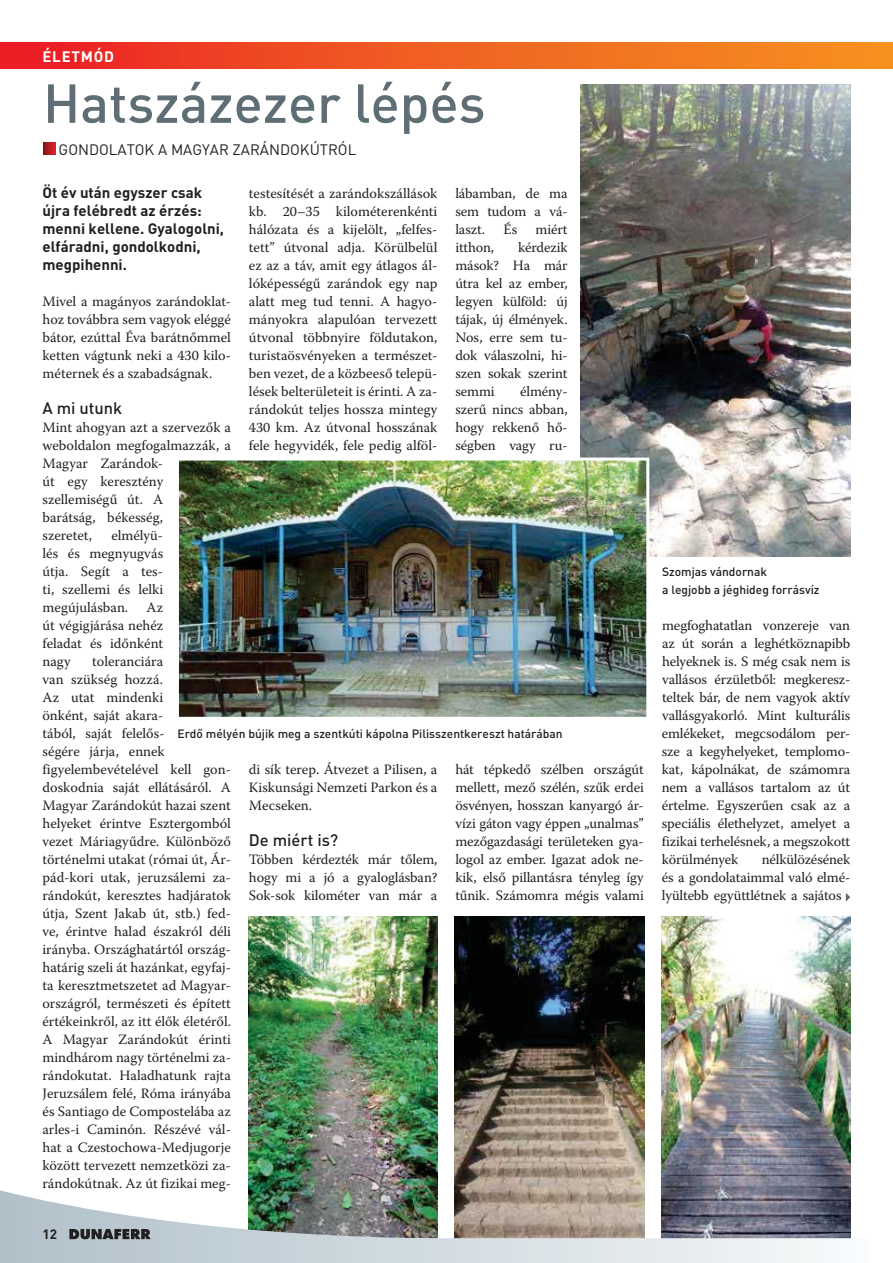
<style>
.page{position:relative;width:893px;height:1263px;background:#fff}
.page>*{position:absolute;margin:0;border:0;box-sizing:border-box;transform-origin:0 0}
.t1{font:500 54px "DIN";color:#5f6d75}
.t2{font:500 16.5px "DIN";color:#231f20}
.t3{font:700 15px/18px "DIN";color:#231f20}
.t4{font:15px "DIN";color:#231f20}
.t5{font:700 15px "DIN";letter-spacing:.05em;color:#fff}
.t6{font:14.25px/18px "Warnock Pro";color:#231f20;text-align:justify}
.t7{font:700 13.5px "DIN";color:#231f20}
.t8{font:500 12px/18px "DIN";color:#231f20}
</style>
<div class="page">
<div style="left:0;top:43px;width:893px;height:25px;background:linear-gradient(to right,#eb2125,#f5981f)"></div>
<svg style="left:43px;top:142px;width:13px;height:13px"></svg>
<img style="left:580px;top:85px;width:270px;height:472px">
<img style="left:249px;top:917px;width:189px;height:270px">
<img style="left:661px;top:917px;width:189px;height:270px">
<img style="left:455px;top:917px;width:189px;height:270px">
<img style="left:180px;top:462px;width:465px;height:254px">
<div style="left:176px;top:458px;width:473px;height:262px;border:3px solid #fff"></div>
<svg style="left:846px;top:893px;width:4px;height:9px"></svg>
<img style="left:0;top:1187px;width:851px;height:76px">
<svg style="left:69px;top:1229px;width:82px;height:10px"></svg>
<p class="t5" style="left:43px;top:51px;width:73px">ÉLETMÓD</p>
<h1 class="t1" style="left:43px;top:84px;width:444px">Hatszázezer lépés</h1>
<p class="t4" style="left:59px;top:144px;width:299px">GONDOLATOK A MAGYAR ZARÁNDOKÚTRÓL</p>
<p class="t3" style="left:43px;top:185px;width:183px">Öt év után egyszer csak újra felébredt az érzés: menni kellene. Gyalogolni, elfáradni, gondolkodni, megpihenni.</p>
<p class="t6" style="left:43px;top:294px;width:190px">Mivel a magányos zarándoklat&shy;hoz továbbra sem vagyok eléggé bátor, ezúttal Éva barátnőmmel ketten vágtunk neki a 430 kilo&shy;méternek és a szabadságnak.</p>
<p class="t2" style="left:43px;top:402px;width:81px">A mi utunk</p>
<p class="t6" style="left:43px;top:420px;width:190px;text-align:left">Mint ahogyan azt a szervezők a weboldalon megfogalmazzák, a<br>Magyar Zarándok-<br>út egy keresztény szellemiségű út. A<br>barátság, békesség,<br>szeretet,</p>
<p class="t6" style="left:249px;top:186px;width:190px">testesítését a zarándokszállások kb. 20–35 kilométerenkénti hálózata és a kijelölt, „felfes&shy;tett” útvonal adja. Körülbelül ez az a táv, amit egy átlagos ál&shy;lóképességű zarándok egy nap alatt meg tud tenni. A hagyo&shy;mányokra alapulóan tervezett útvonal többnyire földutakon, turistaösvényeken a természet&shy;ben vezet, de a közbeeső telepü&shy;lések belterületeit is érinti. A za&shy;rándokút teljes hossza mintegy 430 km. Az útvonal hosszának fele hegyvidék, fele pedig alföl-</p>
<p class="t6" style="left:455px;top:186px;width:114px">lábamban, de ma sem tudom a vá&shy;laszt.</p>
<p class="t6" style="left:504px;top:222px;width:15px">És</p>
<p class="t6" style="left:535px;top:222px;width:34px">miért</p>
<p class="t6" style="left:455px;top:240px;width:114px;text-indent:63px">kérdezik mások? Ha már útra kel az ember, legyen külföld: új tájak, új élmények.<br>Nos, erre sem tu&shy;dok válaszolni, hi&shy;szen sokak szerint semmi</p>
<p class="t6" style="left:455px;top:240px;width:40px">itthon,</p>
<p class="t6" style="left:455px;top:384px;width:114px;text-indent:65px">élmény&shy;szerű nincs abban, hogy rekkenő hő&shy;ségben vagy ru-</p>
<p class="t6" style="left:43px;top:528px;width:122px;text-indent:69px">elmélyü&shy;lés és megnyugvás útja. Segít a tes&shy;ti, szellemi és lelki megújulásban.</p>
<p class="t6" style="left:43px;top:600px;width:122px;text-indent:104px">Az út végigjárása nehéz feladat és időnként nagy</p>
<p class="t6" style="left:43px;top:654px;width:190px;text-align:left;text-indent:50px">toleranciára<br>van szükség hozzá.<br>Az utat mindenki<br>önként, saját akara-<br>tából, saját felelős-<br>ségére járja, ennek figyelembevételével kell gon&shy;doskodnia saját ellátásáról. A<br>Magyar Zarándokút hazai szent helyeket érintve Esztergomból vezet Máriagyűdre. Különböző történelmi utakat (római út, Ár&shy;pád-kori utak, jeruzsálemi za&shy;rándokút, keresztes hadjáratok útja, Szent Jakab út, stb.) fed&shy;ve, érintve halad északról déli irányba. Országhatártól ország&shy;határig szeli át hazánkat, egyfaj&shy;ta keresztmetszetet ad Magyar&shy;országról, természeti és épített értékeinkről, az itt élők életéről.<br>A Magyar Zarándokút érinti mindhárom nagy történelmi za&shy;rándokutat. Haladhatunk rajta<br>Jeruzsálem felé, Róma irányába és Santiago de Compostelába az arles-i Caminón. Részévé vál&shy;hat a Czestochowa-Medjugorje között tervezett nemzetközi za&shy;rándokútnak. Az út fizikai meg-</p>
<p class="t8" style="left:177px;top:726px;width:387px">Erdő mélyén bújik meg a szentkúti kápolna Pilisszentkereszt határában</p>
<p class="t6" style="left:249px;top:761px;width:190px">di sík terep. Átvezet a Pilisen, a Kiskunsági Nemzeti Parkon és a Mecseken.</p>
<p class="t2" style="left:249px;top:834px;width:91px">De miért is?</p>
<p class="t6" style="left:249px;top:852px;width:190px">Többen kérdezték már tőlem, hogy mi a jó a gyaloglásban?<br>Sok-sok kilométer van már a</p>
<p class="t6" style="left:455px;top:762px;width:190px">hát tépkedő szélben országút mellett, mező szélén, szűk erdei ösvényen, hosszan kanyargó ár&shy;vízi gáton vagy éppen „unalmas” mezőgazdasági területeken gya&shy;logol az ember. Igazat adok ne&shy;kik, első pillantásra tényleg így tűnik. Számomra mégis valami</p>
<p class="t7" style="left:43px;top:1230px;width:16px">12</p>
<p class="t8" style="left:662px;top:564px;width:159px">Szomjas vándornak<br>a legjobb a jéghideg forrásvíz</p>
<p class="t6" style="left:662px;top:618px;width:190px">megfoghatatlan vonzereje van az út során a leghétköznapibb helyeknek is. S még csak nem is vallásos érzületből: megkeresz&shy;teltek bár, de nem vagyok aktív vallásgyakorló. Mint kulturális emlékeket, megcsodálom per&shy;sze a kegyhelyeket, templomo&shy;kat, kápolnákat, de számomra nem a vallásos tartalom az út értelme. Egyszerűen csak az a speciális élethelyzet, amelyet a fizikai terhelésnek, a megszokott körülmények</p>
<p class="t6" style="left:662px;top:851px;width:190px;text-indent:100px">nélkülözésének és a gondolataimmal való elmé&shy;lyültebb együttlétnek a sajátos</p>
</div>
